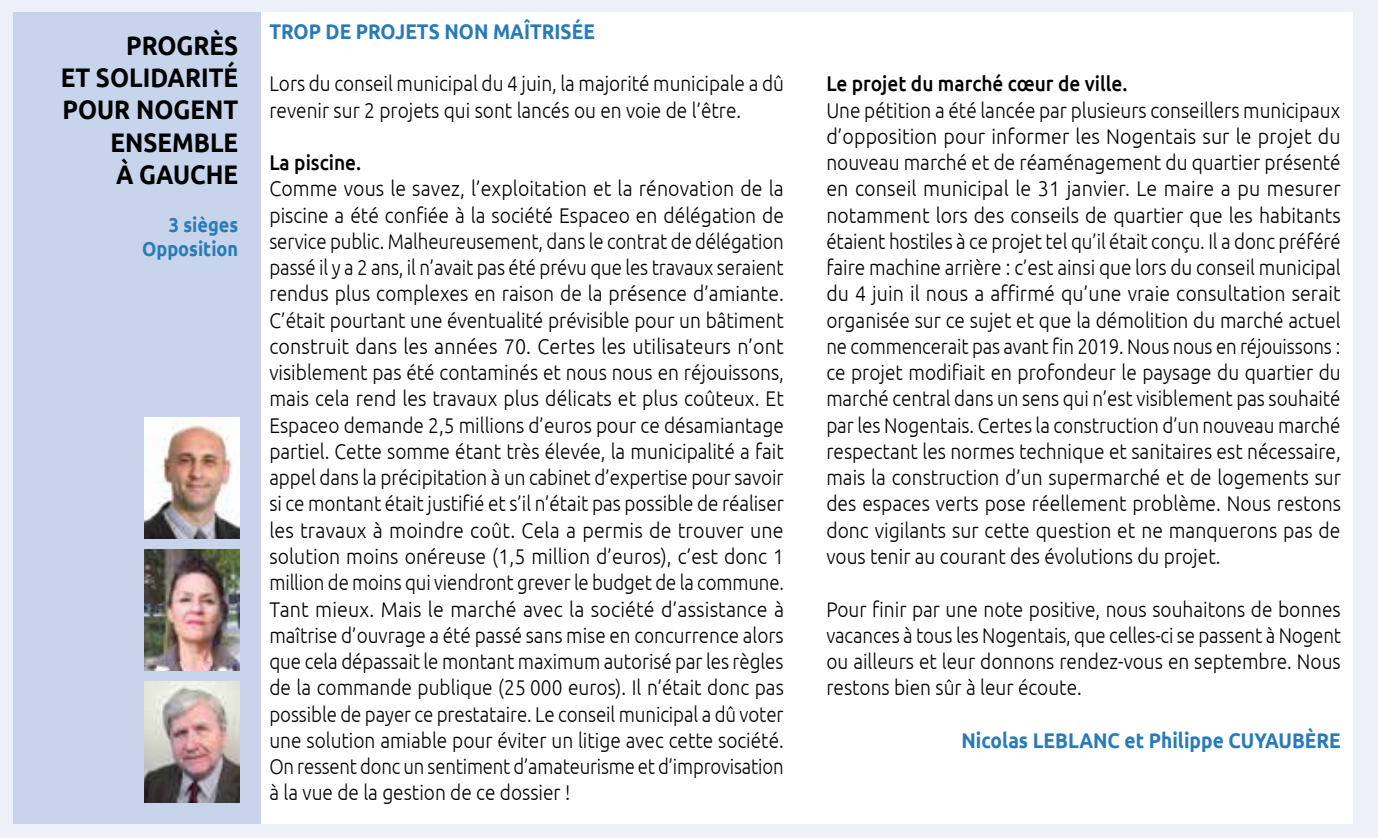
<style>
.page{position:relative;width:1378px;height:838px;background:#edf0f9}
.page>*{position:absolute;margin:0;border:0;box-sizing:border-box;transform-origin:0 0}
.t1{font:700 26.75px/32.2px "Ubuntu";color:#000;text-align:right;scale:.9 1}
.t2{font:300 21.25px/26.2px "Ubuntu";color:#000;text-align:justify;scale:.92 1}
.t3{font:300 21.25px/26.2px "Ubuntu";color:#000;text-align:justify;scale:.9 1}
.t4{font:700 21.25px "Ubuntu";color:#287bb9;scale:.9 1}
.t5{font:500 21.25px "Ubuntu";color:#000;scale:.9 1}
.t6{font:700 20.25px/24.2px "Ubuntu";color:#287bb9;text-align:right;scale:.9 1}
</style>
<div class="page">
<div style="left:13px;top:12px;width:248px;height:811px;background:#c7d4eb"></div>
<div style="left:261px;top:12px;width:1091px;height:811px;background:#fff"></div>
<img style="left:145px;top:681px;width:95px;height:121px">
<img style="left:145px;top:550px;width:95px;height:120px">
<img style="left:145px;top:418px;width:95px;height:120px">
<p class="t1" style="left:61px;top:29px;width:199px">PROGRÈS<br>ET SOLIDARITÉ<br>POUR NOGENT<br>ENSEMBLE<br>À GAUCHE</p>
<p class="t6" style="left:142px;top:213px;width:108px">3 sièges<br>Opposition</p>
<p class="t4" style="left:269px;top:18px;width:363px">TROP DE PROJETS NON MAÎTRISÉE</p>
<p class="t3" style="left:269px;top:70px;width:573px">Lors du conseil municipal du 4 juin, la majorité municipale a dû revenir sur 2 projets qui sont lancés ou en voie de l’être.</p>
<p class="t5" style="left:269px;top:149px;width:103px">La piscine.</p>
<p class="t2" style="left:269px;top:175px;width:561px">Comme vous le savez, l’exploitation et la rénovation de la piscine a été confiée à la société Espaceo en délégation de service public. Malheureusement, dans le contrat de délégation passé il y a 2 ans, il n’avait pas été prévu que les travaux seraient rendus plus complexes en raison de la présence d’amiante.<br>C’était pourtant une éventualité prévisible pour un bâtiment construit dans les années 70. Certes les utilisateurs n’ont visiblement pas été contaminés et nous nous en réjouissons, mais cela rend les travaux plus délicats et plus coûteux. Et Espaceo demande 2,5 millions d’euros pour ce désamiantage partiel. Cette somme étant très élevée, la municipalité a fait appel dans la précipitation à un cabinet d’expertise pour savoir si ce montant était justifié et s’il n’était pas possible de réaliser les travaux à moindre coût. Cela a permis de trouver une solution moins onéreuse (1,5 million d’euros), c’est donc 1 million de moins qui viendront grever le budget de la commune.<br>Tant mieux. Mais le marché avec la société d’assistance à maîtrise d’ouvrage a été passé sans mise en concurrence alors que cela dépassait le montant maximum autorisé par les règles de la commande publique (25 000 euros). Il n’était donc pas possible de payer ce prestataire. Le conseil municipal a dû voter une solution amiable pour éviter un litige avec cette société.<br>On ressent donc un sentiment d’amateurisme et d’improvisation à la vue de la gestion de ce dossier !</p>
<p class="t5" style="left:826px;top:70px;width:336px">Le projet du marché cœur de ville.</p>
<p class="t3" style="left:826px;top:96px;width:573px">Une pétition a été lancée par plusieurs conseillers municipaux d’opposition pour informer les Nogentais sur le projet du nouveau marché et de réaménagement du quartier présenté en conseil municipal le 31 janvier. Le maire a pu mesurer notamment lors des conseils de quartier que les habitants étaient hostiles à ce projet tel qu’il était conçu. Il a donc préféré faire machine arrière : c’est ainsi que lors du conseil municipal du 4 juin il nous a affirmé qu’une vraie consultation serait organisée sur ce sujet et que la démolition du marché actuel ne commencerait pas avant fin 2019. Nous nous en réjouissons : ce projet modifiait en profondeur le paysage du quartier du marché central dans un sens qui n’est visiblement pas souhaité par les Nogentais. Certes la construction d’un nouveau marché respectant les normes technique et sanitaires est nécessaire, mais la construction d’un supermarché et de logements sur des espaces verts pose réellement problème. Nous restons donc vigilants sur cette question et ne manquerons pas de vous tenir au courant des évolutions du projet.</p>
<p class="t3" style="left:826px;top:595px;width:573px">Pour finir par une note positive, nous souhaitons de bonnes vacances à tous les Nogentais, que celles-ci se passent à Nogent ou ailleurs et leur donnons rendez-vous en septembre. Nous restons bien sûr à leur écoute.</p>
<p class="t4" style="left:961px;top:727px;width:423px">Nicolas LEBLANC et Philippe CUYAUBÈRE</p>
</div>
